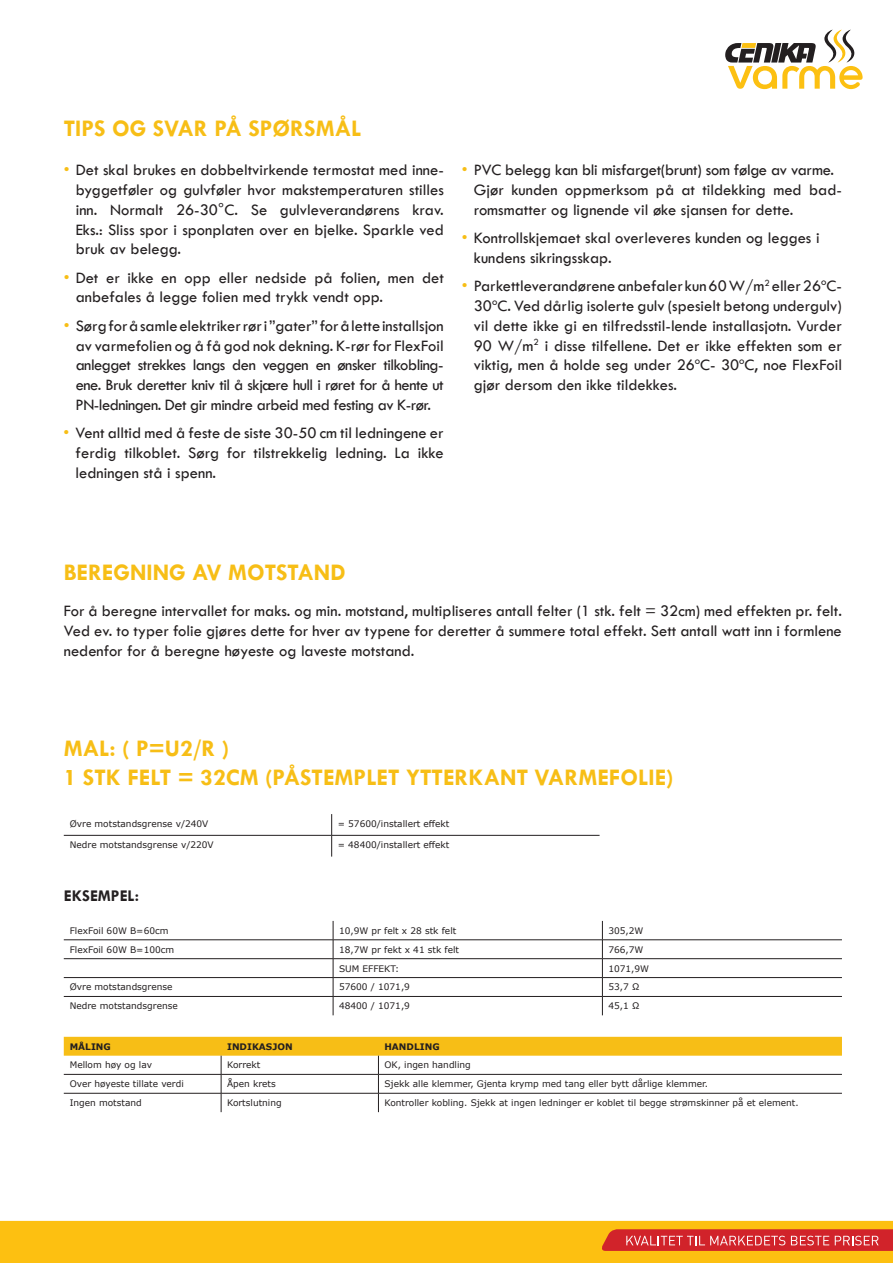
<style>
.page{position:relative;width:893px;height:1263px;background:#fff}
.page>*{position:absolute;margin:0;border:0;box-sizing:border-box;transform-origin:0 0}
.t1{font:700 24px/28.8px "Tw Cen";color:#f7be16}
.t2{font:16.5px/19.8px "Tw Cen";color:#231f20;text-align:justify}
.t3{font:700 16.5px "Tw Cen";color:#231f20}
.t4{font:9px "Verdana";color:#231f20}
.t5{font:700 9px "Verdana";color:#231f20}
.s1{color:#f7be16}
</style>
<div class="page">
<svg style="left:725px;top:30px;width:138px;height:59px"></svg>
<svg style="left:0;top:1221px;width:893px;height:42px;background:#f6a918"></svg>
<hr style="left:64px;top:939px;width:269px;height:1px;background:#231f20">
<hr style="left:333px;top:939px;width:269px;height:1px;background:#231f20">
<hr style="left:602px;top:939px;width:240px;height:1px;background:#231f20">
<hr style="left:64px;top:958px;width:269px;height:1px;background:#231f20">
<hr style="left:333px;top:958px;width:269px;height:1px;background:#231f20">
<hr style="left:602px;top:958px;width:240px;height:1px;background:#231f20">
<hr style="left:64px;top:977px;width:269px;height:1px;background:#231f20">
<hr style="left:333px;top:977px;width:269px;height:1px;background:#231f20">
<hr style="left:602px;top:977px;width:240px;height:1px;background:#231f20">
<hr style="left:64px;top:996px;width:269px;height:1px;background:#231f20">
<hr style="left:333px;top:996px;width:269px;height:1px;background:#231f20">
<svg style="left:333px;top:921px;width:1px;height:94px"></svg>
<hr style="left:602px;top:996px;width:240px;height:1px;background:#231f20">
<svg style="left:602px;top:921px;width:1px;height:94px"></svg>
<svg style="left:64px;top:1037px;width:778px;height:75px"></svg>
<hr style="left:64px;top:835px;width:268px;height:1px;background:#231f20">
<hr style="left:332px;top:835px;width:268px;height:1px;background:#231f20">
<svg style="left:331px;top:814px;width:1px;height:42px"></svg>
<h1 class="t1" style="left:64px;top:113px;width:299px">TIPS OG SVAR PÅ SPØRSMÅL</h1>
<p class="t2" style="left:76px;top:160px;width:370px;text-indent:-12px"><span class="s1">•</span> Det skal brukes en dobbeltvirkende termostat med inne&shy;byggetføler og gulvføler hvor makstemperaturen stilles inn. Normalt 26-30°C. Se gulvleverandørens krav.<br>Eks.: Sliss spor i sponplaten over en bjelke. Sparkle ved bruk av belegg.</p>
<p class="t2" style="left:76px;top:267px;width:370px;text-indent:-12px"><span class="s1">•</span> Det er ikke en opp eller nedside på folien, men det anbefales å legge folien med trykk vendt opp.</p>
<p class="t2" style="left:76px;top:316px;width:370px;text-indent:-12px"><span class="s1">•</span> Sørg for å samle elektriker rør i ”gater” for å lette installsjon av varmefolien og å få god nok dekning. K-rør for FlexFoil anlegget strekkes langs den veggen en ønsker tilkobling&shy;ene. Bruk deretter kniv til å skjære hull i røret for å hente ut PN-ledningen. Det gir mindre arbeid med festing av K-rør.</p>
<p class="t2" style="left:76px;top:423px;width:370px;text-indent:-12px"><span class="s1">•</span> Vent alltid med å feste de siste 30-50 cm til ledningene er ferdig tilkoblet. Sørg for tilstrekkelig ledning. La ikke ledningen stå i spenn.</p>
<p class="t2" style="left:474px;top:160px;width:370px;text-align:left;text-indent:-12px"><span class="s1">•</span> PVC belegg kan bli misfarget(brunt) som følge av varme.<br>Gjør kunden oppmerksom på at tildekking med bad&shy;romsmatter og lignende vil øke sjansen for dette.</p>
<p class="t2" style="left:474px;top:228px;width:347px;text-indent:-12px"><span class="s1">•</span> Kontrollskjemaet skal overleveres kunden og legges i kundens sikringsskap.</p>
<p class="t2" style="left:474px;top:276px;width:370px;text-indent:-12px"><span class="s1">•</span> Parkettleverandørene anbefaler kun 60 W/m<sup>2</sup> eller 26ºC-30ºC. Ved dårlig isolerte gulv (spesielt betong undergulv) vil dette ikke gi en tilfredsstil-lende installasjotn. Vurder 90 W/m<sup>2</sup> i disse tilfellene. Det er ikke effekten som er viktig, men å holde seg under 26ºC- 30ºC, noe FlexFoil gjør dersom den ikke tildekkes.</p>
<h1 class="t1" style="left:64px;top:557px;width:283px">BEREGNING AV MOTSTAND</h1>
<p class="t2" style="left:64px;top:601px;width:780px">For å beregne intervallet for maks. og min. motstand, multipliseres antall felter (1 stk. felt = 32cm) med effekten pr. felt.<br>Ved ev. to typer folie gjøres dette for hver av typene for deretter å summere total effekt. Sett antall watt inn i formlene nedenfor for å beregne høyeste og laveste motstand.</p>
<h1 class="t1" style="left:64px;top:734px;width:611px">MAL: ( P=U2/R )<br>1 STK FELT = 32CM (PÅSTEMPLET YTTERKANT VARMEFOLIE)</h1>
<p class="t4" style="left:70px;top:817px;width:140px">Øvre motstandsgrense v/240V</p>
<p class="t4" style="left:338px;top:817px;width:113px">= 57600/installert effekt</p>
<p class="t4" style="left:70px;top:839px;width:145px">Nedre motstandsgrense v/220V</p>
<p class="t4" style="left:338px;top:839px;width:113px">= 48400/installert effekt</p>
<p class="t3" style="left:64px;top:886px;width:77px">EKSEMPEL:</p>
<p class="t4" style="left:70px;top:924px;width:100px">FlexFoil 60W B=60cm</p>
<p class="t4" style="left:339px;top:924px;width:119px">10,9W pr felt x 28 stk felt</p>
<p class="t4" style="left:608px;top:924px;width:37px">305,2W</p>
<p class="t4" style="left:70px;top:943px;width:106px">FlexFoil 60W B=100cm</p>
<p class="t4" style="left:339px;top:943px;width:122px">18,7W pr fekt x 41 stk felt</p>
<p class="t4" style="left:608px;top:943px;width:37px">766,7W</p>
<p class="t4" style="left:339px;top:962px;width:62px">SUM EFFEKT:</p>
<p class="t4" style="left:608px;top:962px;width:42px">1071,9W</p>
<p class="t4" style="left:70px;top:981px;width:104px">Øvre motstandsgrense</p>
<p class="t4" style="left:339px;top:981px;width:72px">57600 / 1071,9</p>
<p class="t4" style="left:608px;top:981px;width:32px">53,7 Ω</p>
<p class="t4" style="left:70px;top:1000px;width:110px">Nedre motstandsgrense</p>
<p class="t4" style="left:339px;top:1000px;width:72px">48400 / 1071,9</p>
<p class="t4" style="left:608px;top:1000px;width:32px">45,1 Ω</p>
<p class="t5" style="left:70px;top:1040px;width:43px">MÅLING</p>
<p class="t5" style="left:227px;top:1040px;width:67px">INDIKASJON</p>
<p class="t5" style="left:384px;top:1040px;width:57px">HANDLING</p>
<p class="t4" style="left:70px;top:1059px;width:84px">Mellom høy og lav</p>
<p class="t4" style="left:227px;top:1059px;width:35px">Korrekt</p>
<p class="t4" style="left:384px;top:1059px;width:88px">OK, ingen handling</p>
<p class="t4" style="left:70px;top:1078px;width:116px">Over høyeste tillate verdi</p>
<p class="t4" style="left:227px;top:1078px;width:50px">Åpen krets</p>
<p class="t4" style="left:384px;top:1078px;width:325px">Sjekk alle klemmer, Gjenta krymp med tang eller bytt dårlige klemmer.</p>
<p class="t4" style="left:70px;top:1097px;width:74px">Ingen motstand</p>
<p class="t4" style="left:227px;top:1097px;width:56px">Kortslutning</p>
<p class="t4" style="left:384px;top:1097px;width:416px">Kontroller kobling. Sjekk at ingen ledninger er koblet til begge strømskinner på et element.</p>
</div>
